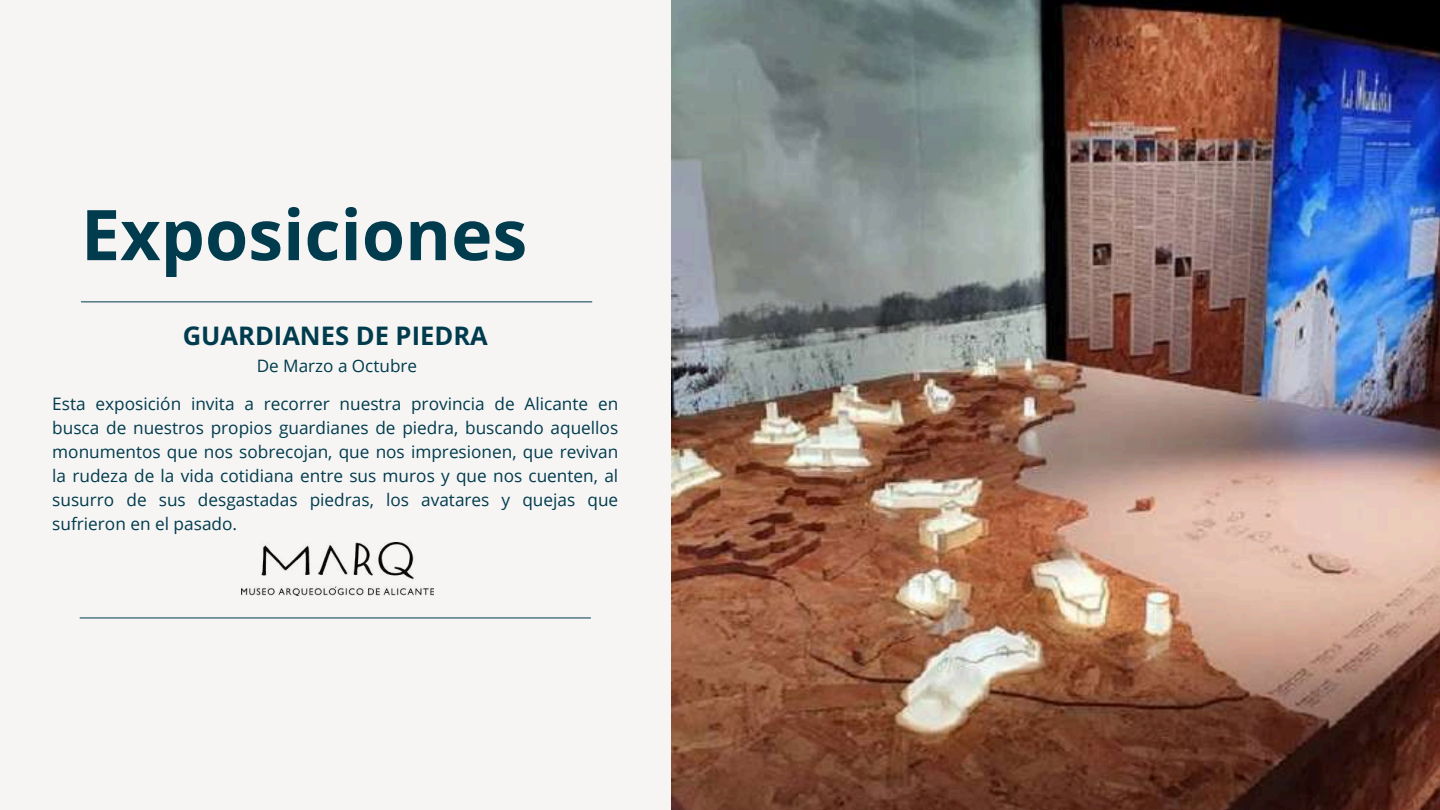
<style>
.page{position:relative;width:1440px;height:810px;background:#f6f5f3}
.page>*{position:absolute;margin:0;border:0;box-sizing:border-box;transform-origin:0 0}
.t1{font:700 70px "Open Sans";color:#003b4e}
.t2{font:700 25.6px "Open Sans";color:#003b4e}
.t3{font:17.2px/24px "Open Sans";color:#003b4e;text-align:justify}
.t4{font:17.1px "Open Sans";color:#003b4e}
</style>
<div class="page">
<img style="left:672px;top:0;width:768px;height:810px">
<hr style="left:81px;top:301px;width:511px;height:1px;background:#003b4e">
<hr style="left:80px;top:618px;width:511px;height:1px;background:#003b4e">
<img style="left:241px;top:543px;width:192px;height:52px">
<h1 class="t1" style="left:81px;top:185px;width:448px">Exposiciones</h1>
<h2 class="t2" style="left:183px;top:317px;width:307px">GUARDIANES DE PIEDRA</h2>
<p class="t4" style="left:257px;top:353px;width:162px">De Marzo a Octubre</p>
<p class="t3" style="left:52px;top:392px;width:567px">Esta exposición invita a recorrer nuestra provincia de Alicante en busca de nuestros propios guardianes de piedra, buscando aquellos monumentos que nos sobrecojan, que nos impresionen, que revivan la rudeza de la vida cotidiana entre sus muros y que nos cuenten, al susurro de sus desgastadas piedras, los avatares y quejas que sufrieron en el pasado.</p>
</div>
